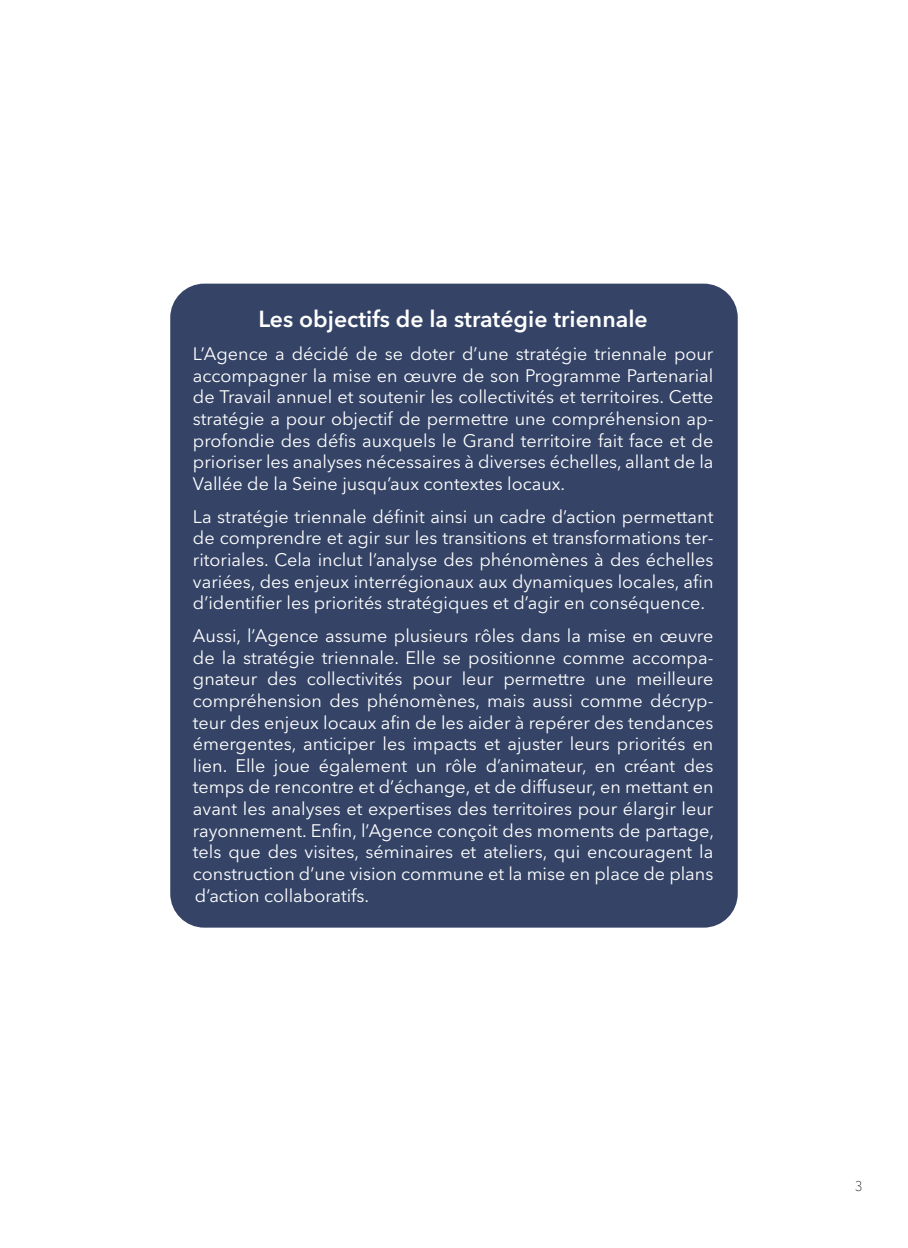
<style>
.page{position:relative;width:908px;height:1248px;background:#fff}
.page>*{position:absolute;margin:0;border:0;box-sizing:border-box;transform-origin:0 0}
.t1{font:600 23px "Avenir Next LT Pro";color:#fff}
.t2{font:18px/21.6px "Avenir Next LT Pro";color:#fff;text-align:justify}
.t3{font:100 14px "Avenir Next LT Pro";color:#000}
</style>
<div class="page">
<div style="left:170px;top:283px;width:567px;height:644px;background:#354466;border-radius:34px"></div>
<p class="t1" style="left:258px;top:305px;width:390px">Les objectifs de la stratégie triennale</p>
<p class="t2" style="left:193px;top:343px;width:522px">L’Agence a décidé de se doter d’une stratégie triennale pour accompagner la mise en œuvre de son Programme Partenarial de Travail annuel et soutenir les collectivités et territoires. Cette stratégie a pour objectif de permettre une compréhension ap&shy;profondie des défis auxquels le Grand territoire fait face et de prioriser les analyses nécessaires à diverses échelles, allant de la Vallée de la Seine jusqu’aux contextes locaux.</p>
<p class="t2" style="left:193px;top:505px;width:522px">La stratégie triennale définit ainsi un cadre d’action permettant de comprendre et agir sur les transitions et transformations ter&shy;ritoriales. Cela inclut l’analyse des phénomènes à des échelles variées, des enjeux interrégionaux aux dynamiques locales, afin d’identifier les priorités stratégiques et d’agir en conséquence.</p>
<p class="t2" style="left:193px;top:625px;width:522px">Aussi, l’Agence assume plusieurs rôles dans la mise en œuvre de la stratégie triennale. Elle se positionne comme accompa&shy;gnateur des collectivités pour leur permettre une meilleure compréhension des phénomènes, mais aussi comme décryp&shy;teur des enjeux locaux afin de les aider à repérer des tendances émergentes, anticiper les impacts et ajuster leurs priorités en lien. Elle joue également un rôle d’animateur, en créant des temps de rencontre et d’échange, et de diffuseur, en mettant en avant les analyses et expertises des territoires pour élargir leur rayonnement. Enfin, l’Agence conçoit des moments de partage, tels que des visites, séminaires et ateliers, qui encouragent la construction d’une vision commune et la mise en place de plans d’action collaboratifs.</p>
<p class="t3" style="left:854px;top:1177px;width:9px">3</p>
</div>
